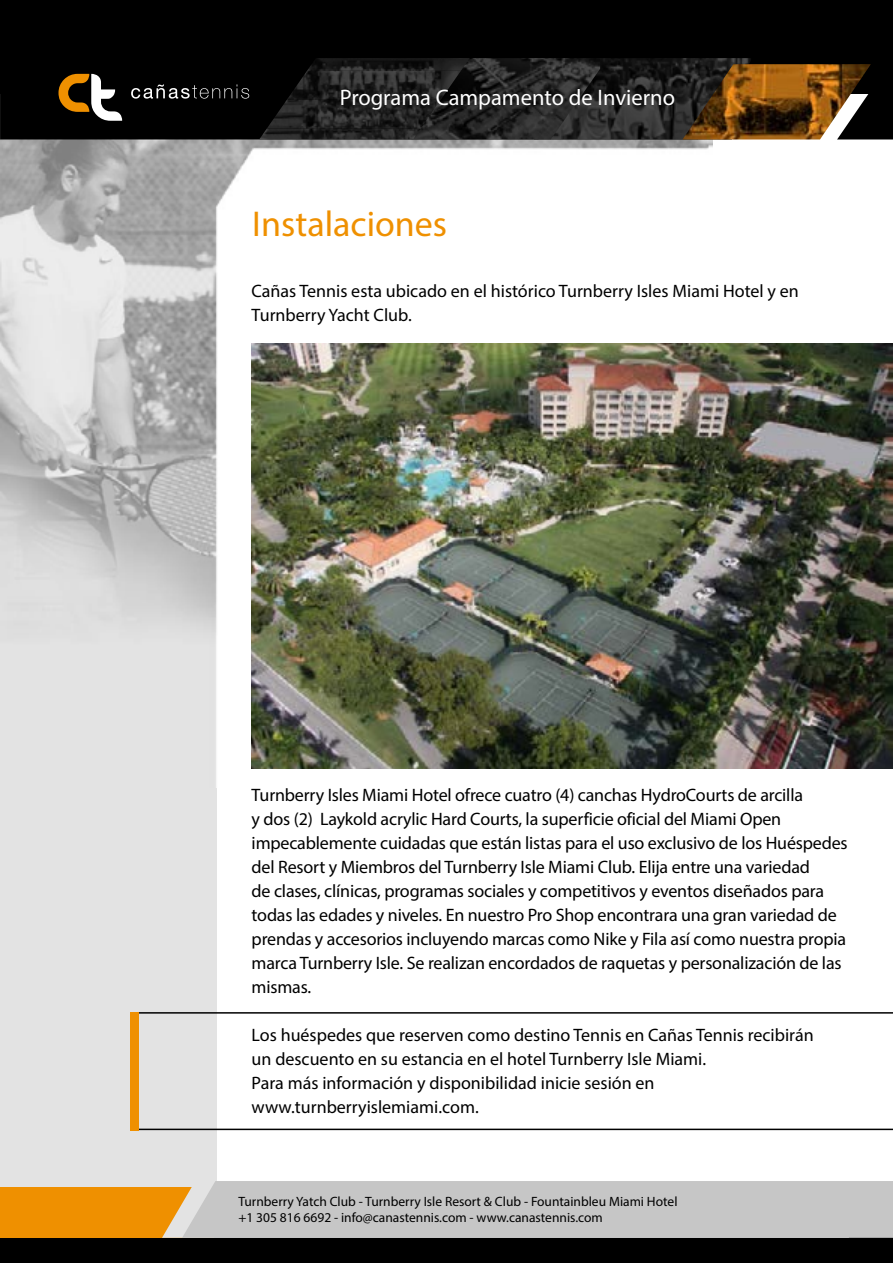
<style>
.page{position:relative;width:893px;height:1263px;background:#fff}
.page>*{position:absolute;margin:0;border:0;box-sizing:border-box;transform-origin:0 0}
.t1{font:36px "Myriad Pro";color:#ef9000}
.t2{font:22.5px "Myriad Pro";color:#fff}
.t3{font:18px/24px "Myriad Pro";letter-spacing:-.01em;color:#000}
.t4{font:13.5px/16.2px "Myriad Pro";color:#000}
</style>
<div class="page">
<div style="left:0;top:216px;width:216px;height:1013px;background:#e3e3e3"></div>
<img style="left:0;top:139px;width:712px;height:630px">
<div style="left:0;top:0;width:893px;height:94px;background:#000"></div>
<div style="left:0;top:73px;width:287px;height:66px;background:#000"></div>
<img style="left:600px;top:58px;width:151px;height:81px">
<img style="left:421px;top:58px;width:179px;height:81px">
<img style="left:307px;top:58px;width:163px;height:13px">
<img style="left:287px;top:71px;width:174px;height:29px">
<img style="left:267px;top:100px;width:174px;height:29px">
<img style="left:259px;top:129px;width:162px;height:10px">
<svg style="left:871px;top:94px;width:22px;height:45px"></svg>
<svg style="left:58px;top:74px;width:64px;height:47px"></svg>
<svg style="left:131px;top:84px;width:118px;height:15px"></svg>
<div style="left:0;top:1230px;width:893px;height:33px;background:#000"></div>
<div style="left:0;top:1187px;width:213px;height:51px;background:#ef9000"></div>
<div style="left:162px;top:1181px;width:731px;height:57px;background:#c6c6c6"></div>
<img style="left:682px;top:64px;width:189px;height:75px">
<img style="left:252px;top:344px;width:641px;height:424px">
<svg style="left:139px;top:1012px;width:754px;height:118px"></svg>
<div style="left:131px;top:1012px;width:8px;height:118px;background:#ef9000"></div>
<p class="t2" style="left:340px;top:84px;width:337px">Programa Campamento de Invierno</p>
<h1 class="t1" style="left:252px;top:202px;width:196px">Instalaciones</h1>
<p class="t3" style="left:252px;top:279px;width:549px">Cañas Tennis esta ubicado en el histórico Turnberry Isles Miami Hotel y en<br>Turnberry Yacht Club.</p>
<p class="t3" style="left:252px;top:783px;width:597px">Turnberry Isles Miami Hotel ofrece cuatro (4) canchas HydroCourts de arcilla<br>y dos (2) Laykold acrylic Hard Courts, la superficie oficial del Miami Open impecablemente cuidadas que están listas para el uso exclusivo de los Huéspedes del Resort y Miembros del Turnberry Isle Miami Club. Elija entre una variedad<br>de clases, clínicas, programas sociales y competitivos y eventos diseñados para todas las edades y niveles. En nuestro Pro Shop encontrara una gran variedad de prendas y accesorios incluyendo marcas como Nike y Fila así como nuestra propia marca Turnberry Isle. Se realizan encordados de raquetas y personalización de las mismas.</p>
<p class="t3" style="left:252px;top:1023px;width:564px">Los huéspedes que reserven como destino Tennis en Cañas Tennis recibirán un descuento en su estancia en el hotel Turnberry Isle Miami.<br>Para más información y disponibilidad inicie sesión en www.turnberryislemiami.com.</p>
<p class="t4" style="left:238px;top:1193px;width:441px">Turnberry Yatch Club - Turnberry Isle Resort &amp; Club - Fountainbleu Miami Hotel +1 305 816 6692 - info@canastennis.com - www.canastennis.com</p>
</div>
